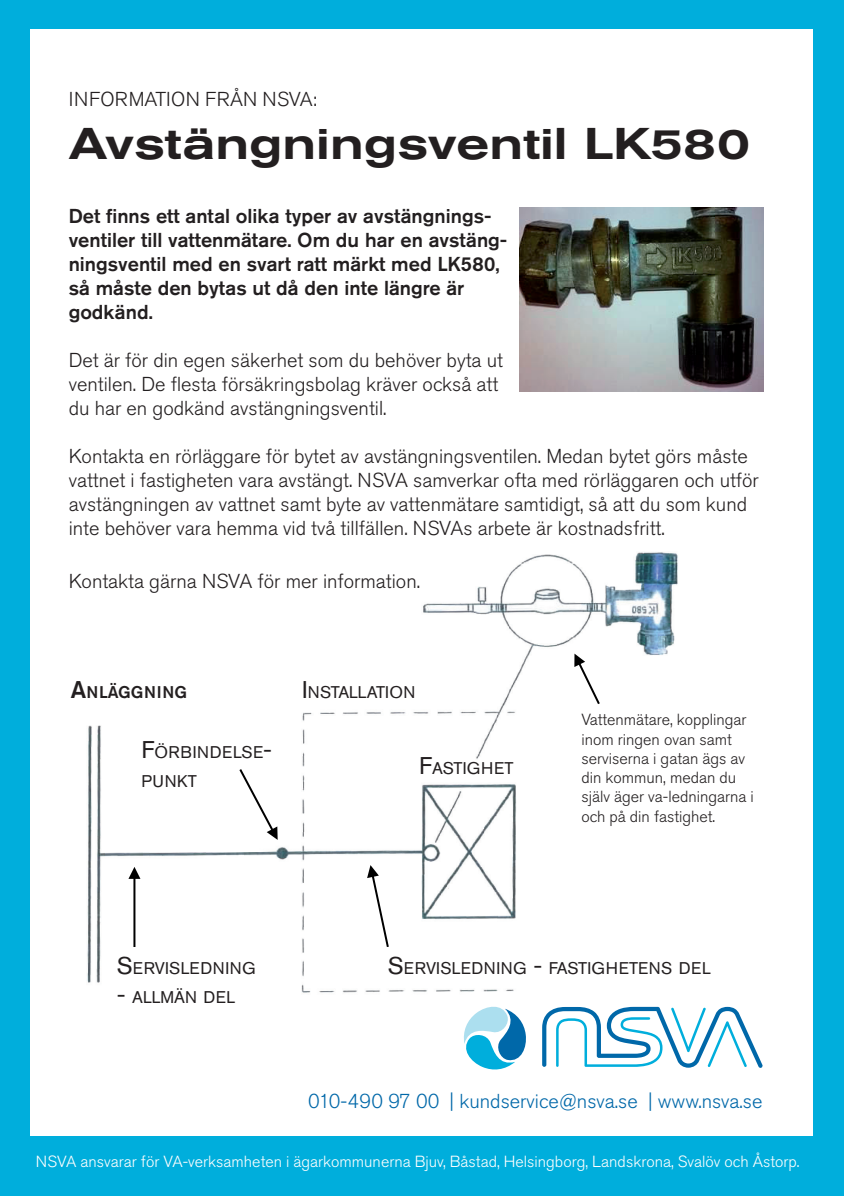
<style>
.page{position:relative;width:844px;height:1196px;background:#fff}
.page>*{position:absolute;margin:0;border:0;box-sizing:border-box;transform-origin:0 0}
.t1{font:500 expanded 44px "Akzidenz Grotesk Std";color:#231f20}
.t2{font:300 20px/24px "Akzidenz Grotesk Std";color:#231f20}
.t3{font:500 20px/24px "Akzidenz Grotesk Std";color:#231f20}
.t4{font:300 20px "Akzidenz Grotesk Std";color:#0068a9}
.t5{font:300 20px "Akzidenz Grotesk Std";letter-spacing:.02em;color:#231f20}
.t6{font:16.8px "Akzidenz Grotesk Std";letter-spacing:.02em;color:#231f20}
.t7{font:16.8px "Akzidenz Grotesk Std";color:#231f20}
.t8{font:16.8px/28.8px "Akzidenz Grotesk Std";letter-spacing:.04em;color:#231f20}
.t9{font:500 16.8px "Akzidenz Grotesk Std";letter-spacing:.02em;color:#231f20}
.t10{font:300 16px/19.2px "Akzidenz Grotesk Std";color:#231f20}
.t11{font:300 16px "Akzidenz Grotesk Std";color:#fff}
.s1{font-size:24px}
</style>
<div class="page">
<div style="left:0;top:0;width:844px;height:1195px;background:#00aedc"></div>
<div style="left:31px;top:29px;width:782px;height:1106px;background:#fff"></div>
<img style="left:87px;top:552px;width:591px;height:441px">
<svg style="left:364px;top:863px;width:31px;height:85px"></svg>
<hr style="left:133px;top:876px;width:2px;height:70px;background:#000">
<svg style="left:128px;top:866px;width:12px;height:12px"></svg>
<svg style="left:234px;top:766px;width:49px;height:76px"></svg>
<svg style="left:569px;top:651px;width:37px;height:64px"></svg>
<svg style="left:542px;top:1006px;width:220px;height:61px"></svg>
<svg style="left:464px;top:1006px;width:62px;height:63px"></svg>
<img style="left:519px;top:208px;width:245px;height:183px">
<p class="t5" style="left:69px;top:88px;width:250px">INFORMATION FRÅN NSVA:</p>
<h1 class="t1" style="left:69px;top:118px;width:683px">Avstängningsventil LK580</h1>
<p class="t3" style="left:69px;top:203px;width:440px">Det finns ett antal olika typer av avstängnings&shy;ventiler till vattenmätare. Om du har en avstäng&shy;ningsventil med en svart ratt märkt med LK580, så måste den bytas ut då den inte längre är godkänd.</p>
<p class="t2" style="left:69px;top:348px;width:436px">Det är för din egen säkerhet som du behöver byta ut ventilen. De flesta försäkringsbolag kräver också att du har en godkänd avstängningsventil.</p>
<p class="t2" style="left:69px;top:444px;width:691px">Kontakta en rörläggare för bytet av avstängningsventilen. Medan bytet görs måste vattnet i fastigheten vara avstängt. NSVA samverkar ofta med rörläggaren och utför avstängningen av vattnet samt byte av vattenmätare samtidigt, så att du som kund inte behöver vara hemma vid två tillfällen. NSVAs arbete är kostnadsfritt.</p>
<p class="t2" style="left:69px;top:569px;width:353px">Kontakta gärna NSVA för mer information.</p>
<p class="t9" style="left:71px;top:681px;width:117px"><span class="s1">A</span>NLÄGGNING</p>
<p class="t8" style="left:142px;top:737px;width:132px"><span class="s1">F</span>ÖRBINDELSE<span class="s1">-<br></span>PUNKT</p>
<p class="t7" style="left:302px;top:682px;width:115px"><span class="s1">I</span> NSTALLATION</p>
<p class="t7" style="left:419px;top:758px;width:96px"><span class="s1">F</span>ASTIGHET</p>
<p class="t10" style="left:581px;top:710px;width:174px">Vattenmätare, kopplingar inom ringen ovan samt serviserna i gatan ägs av din kommun, medan du själv äger va-ledningarna i och på din fastighet.</p>
<p class="t6" style="left:117px;top:958px;width:140px"><span class="s1">S</span>ERVISLEDNING</p>
<p class="t6" style="left:388px;top:957px;width:324px"><span class="s1">S</span>ERVISLEDNING <span class="s1">-</span> FASTIGHETENS DEL</p>
<p class="t7" style="left:117px;top:987px;width:120px"><span class="s1">-</span> ALLMÄN DEL</p>
<p class="t4" style="left:308px;top:1089px;width:456px">010-490 97 00 | kundservice@nsva.se | www.nsva.se</p>
<p class="t11" style="left:36px;top:1151px;width:765px">NSVA ansvarar för VA-verksamheten i ägarkommunerna Bjuv, Båstad, Helsingborg, Landskrona, Svalöv och Åstorp.</p>
</div>
